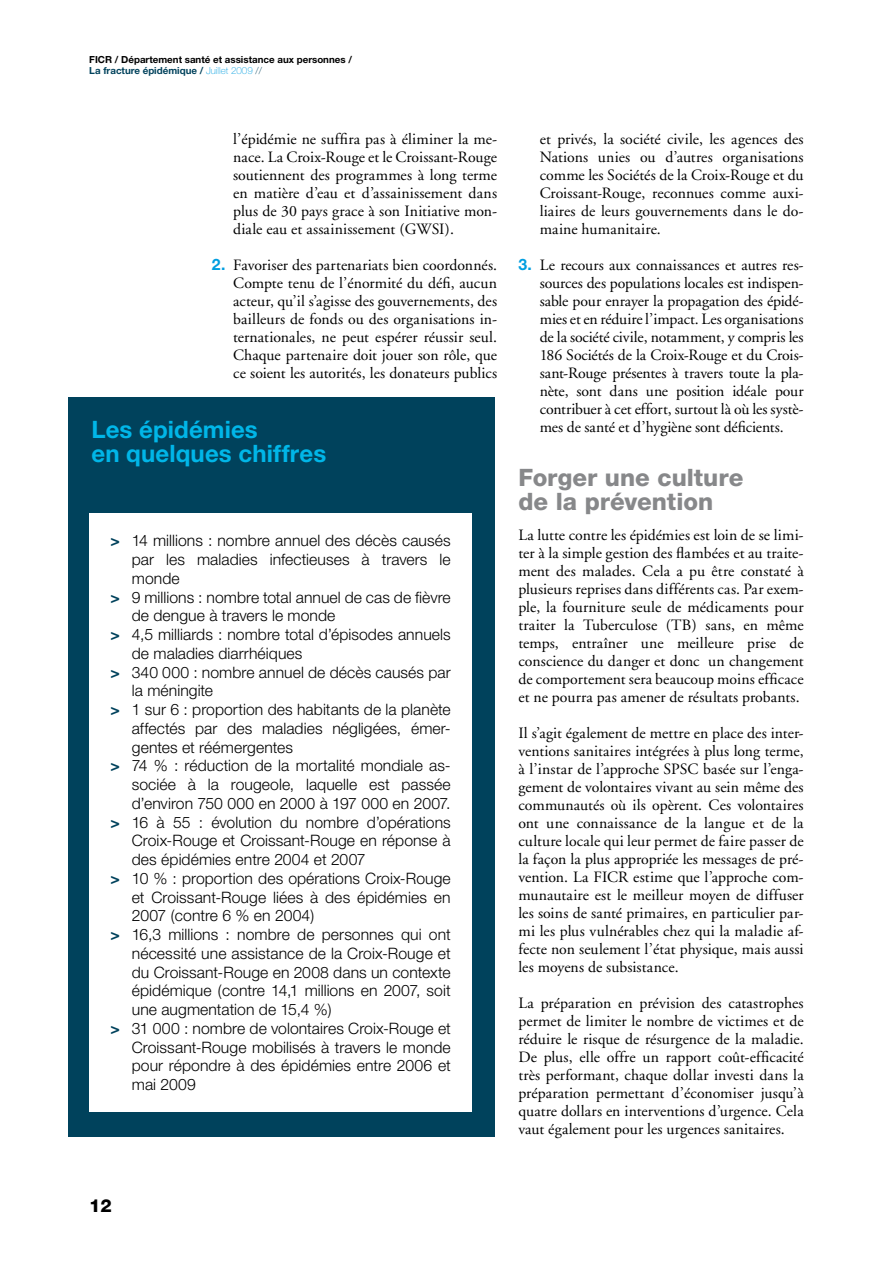
<style>
.page{position:relative;width:893px;height:1263px;background:#fff}
.page>*{position:absolute;margin:0;border:0;box-sizing:border-box;transform-origin:0 0}
.t1{font:800 24px/24px "Helvetica Neue";color:#87888a}
.t2{font:700 24px/24px "Helvetica Neue";letter-spacing:.005em;color:#00b6e8}
.t3{font:800 18px "Helvetica Neue";color:#000}
.t4{font:15.75px/18px "Adobe Garamond";color:#000;text-align:justify}
.t5{font:300 15.75px "Helvetica Neue";letter-spacing:.005em;color:#000}
.t6{font:700 9.75px/11.7px "Helvetica Neue";color:#000}
.s1{color:#00425c}
.s2{font-weight:100;color:#009ee0}
.s3{font-weight:100;color:#00425c}
.s4{font-family:"Helvetica Neue";font-weight:700;color:#009ee0}
.s5{font-weight:700;color:#00425c}
</style>
<div class="page">
<div style="left:68px;top:397px;width:427px;height:740px;background:#00425c"></div>
<div style="left:89px;top:513px;width:383px;height:599px;background:#fff"></div>
<p class="t6" style="left:89px;top:53px;width:264px">FICR / Département santé et assistance aux personnes /<br><span class="s1">La fracture épidémique /</span> <span class="s2">Juillet 2009</span> <span class="s3">//</span></p>
<p class="t4" style="left:233px;top:130px;width:265px">l’épidémie ne suffira pas à éliminer la me&shy;nace. La Croix-Rouge et le Croissant-Rouge soutiennent des programmes à long terme en matière d’eau et d’assainissement dans plus de 30 pays grace à son Initiative mon&shy;diale eau et assainissement (GWSI).</p>
<p class="t4" style="left:233px;top:256px;width:266px;text-indent:-21px"><span class="s4">2.</span> Favoriser des partenariats bien coordonnés.<br>Compte tenu de l’énormité du défi, aucun acteur, qu’il s’agisse des gouvernements, des bailleurs de fonds ou des organisations in&shy;ternationales, ne peut espérer réussir seul.<br>Chaque partenaire doit jouer son rôle, que ce soient les autorités, les donateurs publics</p>
<h1 class="t2" style="left:91px;top:417px;width:236px">Les épidémies<br>en quelques chiffres</h1>
<p class="t5" style="left:111px;top:531px;width:342px"><span class="s5">&gt;</span> 14 millions : nombre annuel des décès causés</p>
<p class="t5" style="left:132px;top:550px;width:320px">par les maladies infectieuses à travers le</p>
<p class="t5" style="left:132px;top:569px;width:49px">monde</p>
<p class="t5" style="left:111px;top:587px;width:342px"><span class="s5">&gt;</span> 9 millions : nombre total annuel de cas de fièvre</p>
<p class="t5" style="left:132px;top:606px;width:205px">de dengue à travers le monde</p>
<p class="t5" style="left:111px;top:625px;width:342px"><span class="s5">&gt;</span> 4,5 milliards : nombre total d’épisodes annuels</p>
<p class="t5" style="left:132px;top:644px;width:172px">de maladies diarrhéiques</p>
<p class="t5" style="left:111px;top:662px;width:342px"><span class="s5">&gt;</span> 340 000 : nombre annuel de décès causés par</p>
<p class="t5" style="left:132px;top:681px;width:83px">la méningite</p>
<p class="t5" style="left:111px;top:700px;width:342px"><span class="s5">&gt;</span> 1 sur 6 : proportion des habitants de la planète</p>
<p class="t5" style="left:132px;top:719px;width:320px">affectés par des maladies négligées, émer-</p>
<p class="t5" style="left:132px;top:737px;width:163px">gentes et réémergentes</p>
<p class="t5" style="left:111px;top:756px;width:342px"><span class="s5">&gt;</span> 74 % : réduction de la mortalité mondiale as-</p>
<p class="t5" style="left:132px;top:775px;width:320px">sociée à la rougeole, laquelle est passée</p>
<p class="t5" style="left:132px;top:794px;width:320px">d’environ 750 000 en 2000 à 197 000 en 2007.</p>
<p class="t5" style="left:111px;top:812px;width:342px"><span class="s5">&gt;</span> 16 à 55 : évolution du nombre d’opérations</p>
<p class="t5" style="left:132px;top:831px;width:320px">Croix-Rouge et Croissant-Rouge en réponse à</p>
<p class="t5" style="left:132px;top:850px;width:235px">des épidémies entre 2004 et 2007</p>
<p class="t5" style="left:111px;top:869px;width:342px"><span class="s5">&gt;</span> 10 % : proportion des opérations Croix-Rouge</p>
<p class="t5" style="left:132px;top:887px;width:320px">et Croissant-Rouge liées à des épidémies en</p>
<p class="t5" style="left:132px;top:906px;width:184px">2007 (contre 6 % en 2004)</p>
<p class="t5" style="left:111px;top:925px;width:342px"><span class="s5">&gt;</span> 16,3 millions : nombre de personnes qui ont</p>
<p class="t5" style="left:132px;top:944px;width:320px">nécessité une assistance de la Croix-Rouge et</p>
<p class="t5" style="left:132px;top:962px;width:320px">du Croissant-Rouge en 2008 dans un contexte</p>
<p class="t5" style="left:132px;top:981px;width:320px">épidémique (contre 14,1 millions en 2007, soit</p>
<p class="t5" style="left:132px;top:1000px;width:201px">une augmentation de 15,4 %)</p>
<p class="t5" style="left:111px;top:1019px;width:342px"><span class="s5">&gt;</span> 31 000 : nombre de volontaires Croix-Rouge et</p>
<p class="t5" style="left:132px;top:1037px;width:320px">Croissant-Rouge mobilisés à travers le monde</p>
<p class="t5" style="left:132px;top:1056px;width:320px">pour répondre à des épidémies entre 2006 et</p>
<p class="t5" style="left:132px;top:1075px;width:66px">mai 2009</p>
<p class="t4" style="left:540px;top:130px;width:266px">et privés, la société civile, les agences des Nations unies ou d’autres organisations comme les Sociétés de la Croix-Rouge et du Croissant-Rouge, reconnues comme auxi&shy;liaires de leurs gouvernements dans le do&shy;maine humanitaire.</p>
<p class="t4" style="left:540px;top:256px;width:266px;text-indent:-21px"><span class="s4">3.</span> Le recours aux connaissances et autres res&shy;sources des populations locales est indispen&shy;sable pour enrayer la propagation des épidé&shy;mies et en réduire l’impact. Les organisations de la société civile, notamment, y compris les 186 Sociétés de la Croix-Rouge et du Crois&shy;sant-Rouge présentes à travers toute la pla&shy;nète, sont dans une position idéale pour contribuer à cet effort, surtout là où les systè&shy;mes de santé et d’hygiène sont déficients.</p>
<h1 class="t1" style="left:518px;top:465px;width:226px">Forger une culture de la prévention</h1>
<p class="t4" style="left:518px;top:526px;width:287px">La lutte contre les épidémies est loin de se limi&shy;ter à la simple gestion des flambées et au traite&shy;ment des malades. Cela a pu être constaté à plusieurs reprises dans différents cas. Par exem&shy;ple, la fourniture seule de médicaments pour traiter la Tuberculose (TB) sans, en même temps, entraîner une meilleure prise de conscience du danger et donc un changement de comportement sera beaucoup moins efficace et ne pourra pas amener de résultats probants.</p>
<p class="t4" style="left:518px;top:724px;width:287px">Il s’agit également de mettre en place des inter&shy;ventions sanitaires intégrées à plus long terme, à l’instar de l’approche SPSC basée sur l’enga&shy;gement de volontaires vivant au sein même des communautés où ils opèrent. Ces volontaires ont une connaissance de la langue et de la culture locale qui leur permet de faire passer de la façon la plus appropriée les messages de pré&shy;vention. La FICR estime que l’approche com&shy;munautaire est le meilleur moyen de diffuser les soins de santé primaires, en particulier par&shy;mi les plus vulnérables chez qui la maladie af&shy;fecte non seulement l’état physique, mais aussi les moyens de subsistance.</p>
<p class="t4" style="left:518px;top:994px;width:287px">La préparation en prévision des catastrophes permet de limiter le nombre de victimes et de réduire le risque de résurgence de la maladie.<br>De plus, elle offre un rapport coût-efficacité très performant, chaque dollar investi dans la préparation permettant d’économiser jusqu’à quatre dollars en interventions d’urgence. Cela vaut également pour les urgences sanitaires.</p>
<p class="t3" style="left:89px;top:1195px;width:24px">12</p>
</div>
